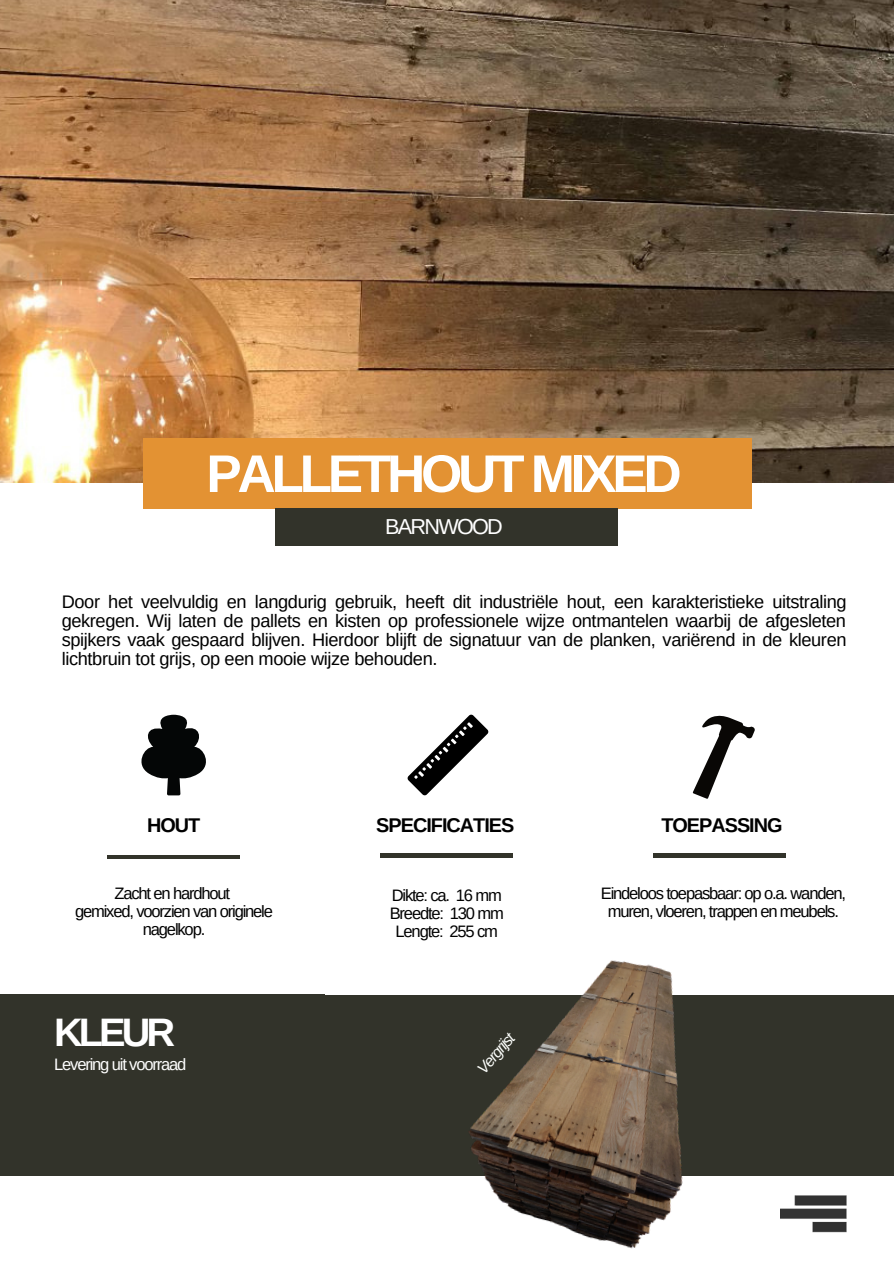
<style>
.page{position:relative;width:894px;height:1264px;background:#fff}
.page>*{position:absolute;margin:0;border:0;box-sizing:border-box;transform-origin:0 0}
.t1{font:700 52.95px "Arimo";letter-spacing:-.08em;color:#fff}
.t2{font:700 39.75px "Arimo";letter-spacing:-.1em;color:#fff}
.t3{font:21.6px "Arimo";letter-spacing:-.08em;color:#fff}
.t4{font:700 19.8px "Arimo";letter-spacing:-.05em;color:#000}
.t5{font:18.15px/19.2px "Arimo";letter-spacing:-.02em;color:#000;text-align:justify}
.t6{font:16.5px/18px "Arimo";letter-spacing:-.07em;color:#000;text-align:center}
.t7{font:16.5px "Arimo";letter-spacing:-.07em;color:#fff}
.t8{font:italic 15.6px "Arimo";color:#fdfffc}
</style>
<div class="page">
<img style="left:0;top:0;width:893px;height:482px">
<div style="left:143px;top:439px;width:608px;height:69px;background:#e39233"></div>
<div style="left:275px;top:508px;width:343px;height:37px;background:#32332a"></div>
<div style="left:0;top:994px;width:893px;height:180px;background:#32332a"></div>
<svg style="left:407px;top:714px;width:81px;height:81px"></svg>
<svg style="left:141px;top:714px;width:65px;height:81px"></svg>
<svg style="left:692px;top:715px;width:62px;height:84px"></svg>
<hr style="left:380px;top:853px;width:133px;height:4px;background:#32332a">
<hr style="left:652px;top:853px;width:133px;height:4px;background:#32332a">
<hr style="left:107px;top:855px;width:133px;height:3px;background:#32332a">
<img style="left:780px;top:1195px;width:67px;height:38px">
<img style="left:444px;top:960px;width:298px;height:289px">
<h1 class="t1" style="left:206px;top:444px;width:476px">PALLETHOUT MIXED</h1>
<p class="t3" style="left:385px;top:514px;width:119px">BARNWOOD</p>
<p class="t5" style="left:62px;top:592px;width:786px">Door het veelvuldig en langdurig gebruik, heeft dit industriële hout, een karakteristieke uitstraling gekregen. Wij laten de pallets en kisten op professionele wijze ontmantelen waarbij de afgesleten spijkers vaak gespaard blijven. Hierdoor blijft de signatuur van de planken, variërend in de kleuren lichtbruin tot grijs, op een mooie wijze behouden.</p>
<p class="t4" style="left:147px;top:814px;width:55px">HOUT</p>
<p class="t4" style="left:376px;top:814px;width:140px">SPECIFICATIES</p>
<p class="t4" style="left:661px;top:814px;width:123px">TOEPASSING</p>
<p class="t6" style="left:75px;top:884px;width:199px">Zacht en hardhout<br>gemixed, voorzien van originele nagelkop.</p>
<p class="t6" style="left:600px;top:884px;width:247px">Eindeloos toepasbaar: op o.a. wanden, muren, vloeren, trappen en meubels.</p>
<p class="t6" style="left:389px;top:886px;width:116px">Dikte: ca. 16 mm<br>Breedte: 130 mm<br>Lengte: 255 cm</p>
<h2 class="t2" style="left:54px;top:1009px;width:122px">KLEUR</h2>
<p class="t7" style="left:54px;top:1055px;width:134px">Levering uit voorraad</p>
<p class="t8" style="left:473px;top:1066px;width:50px;rotate:-50deg">Vergrijst</p>
</div>
